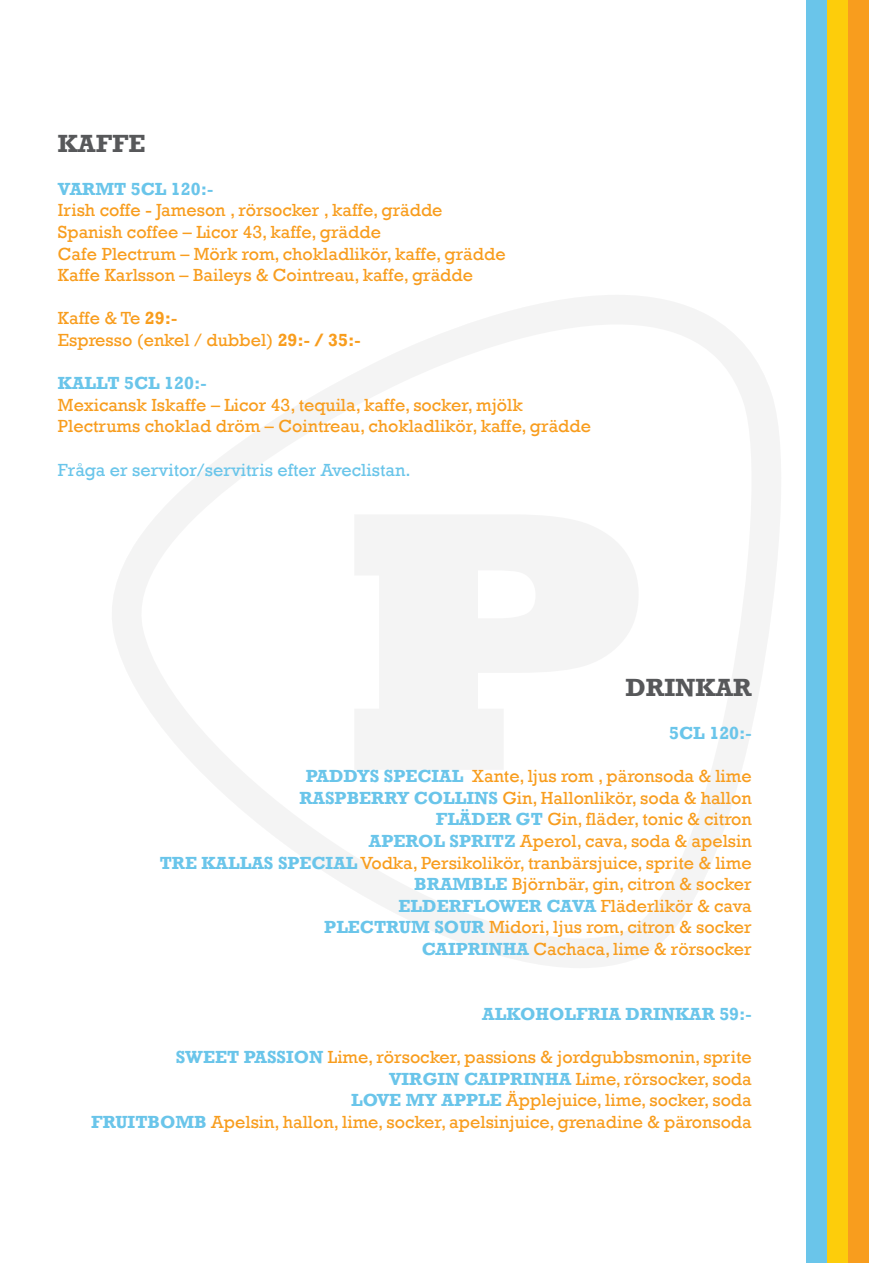
<style>
.page{position:relative;width:893px;height:1263px;background:#fff}
.page>*{position:absolute;margin:0;border:0;box-sizing:border-box;transform-origin:0 0}
.t1{font:700 25.5px "Rockwell";color:#57585a}
.t2{font:18px/21.6px "Rockwell";color:#f89d1e}
.t3{font:700 18px "Rockwell";color:#6ac5ea}
.t4{font:18px "Rockwell";color:#6ac5ea}
.s1{font-weight:700}
.s2{font-weight:700;color:#6ac5ea}
</style>
<div class="page">
<div style="left:848px;top:0;width:20px;height:1263px;background:#f89d1e"></div>
<div style="left:827px;top:0;width:21px;height:1263px;background:#fdcd0b"></div>
<div style="left:807px;top:0;width:20px;height:1263px;background:#6ac5ea"></div>
<svg style="left:112px;top:295px;width:669px;height:673px"></svg>
<svg style="left:354px;top:514px;width:285px;height:256px;fill:#f4f4f4"></svg>
<h1 class="t1" style="left:58px;top:128px;width:89px">KAFFE</h1>
<p class="t3" style="left:58px;top:178px;width:157px">VARMT 5CL 120:-</p>
<p class="t2" style="left:58px;top:200px;width:449px">Irish coffe - Jameson , rörsocker , kaffe, grädde Spanish coffee – Licor 43, kaffe, grädde<br>Cafe Plectrum – Mörk rom, chokladlikör, kaffe, grädde Kaffe Karlsson – Baileys &amp; Cointreau, kaffe, grädde</p>
<p class="t2" style="left:58px;top:308px;width:304px">Kaffe &amp; Te <span class="s1">29:-<br></span>Espresso (enkel / dubbel) <span class="s1">29:- / 35:-</span></p>
<p class="t3" style="left:58px;top:372px;width:150px">KALLT 5CL 120:-</p>
<p class="t2" style="left:58px;top:394px;width:535px">Mexicansk Iskaffe – Licor 43, tequila, kaffe, socker, mjölk<br>Plectrums choklad dröm – Cointreau, chokladlikör, kaffe, grädde</p>
<p class="t4" style="left:58px;top:459px;width:354px">Fråga er servitor/servitris efter Aveclistan.</p>
<h1 class="t1" style="left:625px;top:672px;width:128px">DRINKAR</h1>
<p class="t3" style="left:669px;top:722px;width:84px">5CL 120:-</p>
<p class="t2" style="left:160px;top:766px;width:594px;text-align:right"><span class="s2">PADDYS SPECIAL</span> Xante, ljus rom , päronsoda &amp; lime<br><span class="s2">RASPBERRY COLLINS</span> Gin, Hallonlikör, soda &amp; hallon<br><span class="s2">FLÄDER GT</span> Gin, fläder, tonic &amp; citron<br><span class="s2">APEROL SPRITZ</span> Aperol, cava, soda &amp; apelsin<br><span class="s2">TRE KALLAS SPECIAL</span> Vodka, Persikolikör, tranbärsjuice, sprite &amp; lime <span class="s2">BRAMBLE</span> Björnbär, gin, citron &amp; socker<br><span class="s2">ELDERFLOWER CAVA</span> Fläderlikör &amp; cava<br><span class="s2">PLECTRUM SOUR</span> Midori, ljus rom, citron &amp; socker<br><span class="s2">CAIPRINHA</span> Cachaca, lime &amp; rörsocker</p>
<p class="t3" style="left:482px;top:1003px;width:271px">ALKOHOLFRIA DRINKAR 59:-</p>
<p class="t2" style="left:91px;top:1046px;width:662px;text-align:right"><span class="s2">SWEET PASSION</span> Lime, rörsocker, passions &amp; jordgubbsmonin, sprite<br><span class="s2">VIRGIN CAIPRINHA</span> Lime, rörsocker, soda<br><span class="s2">LOVE MY APPLE</span> Äpplejuice, lime, socker, soda<br><span class="s2">FRUITBOMB</span> Apelsin, hallon, lime, socker, apelsinjuice, grenadine &amp; päronsoda</p>
</div>
